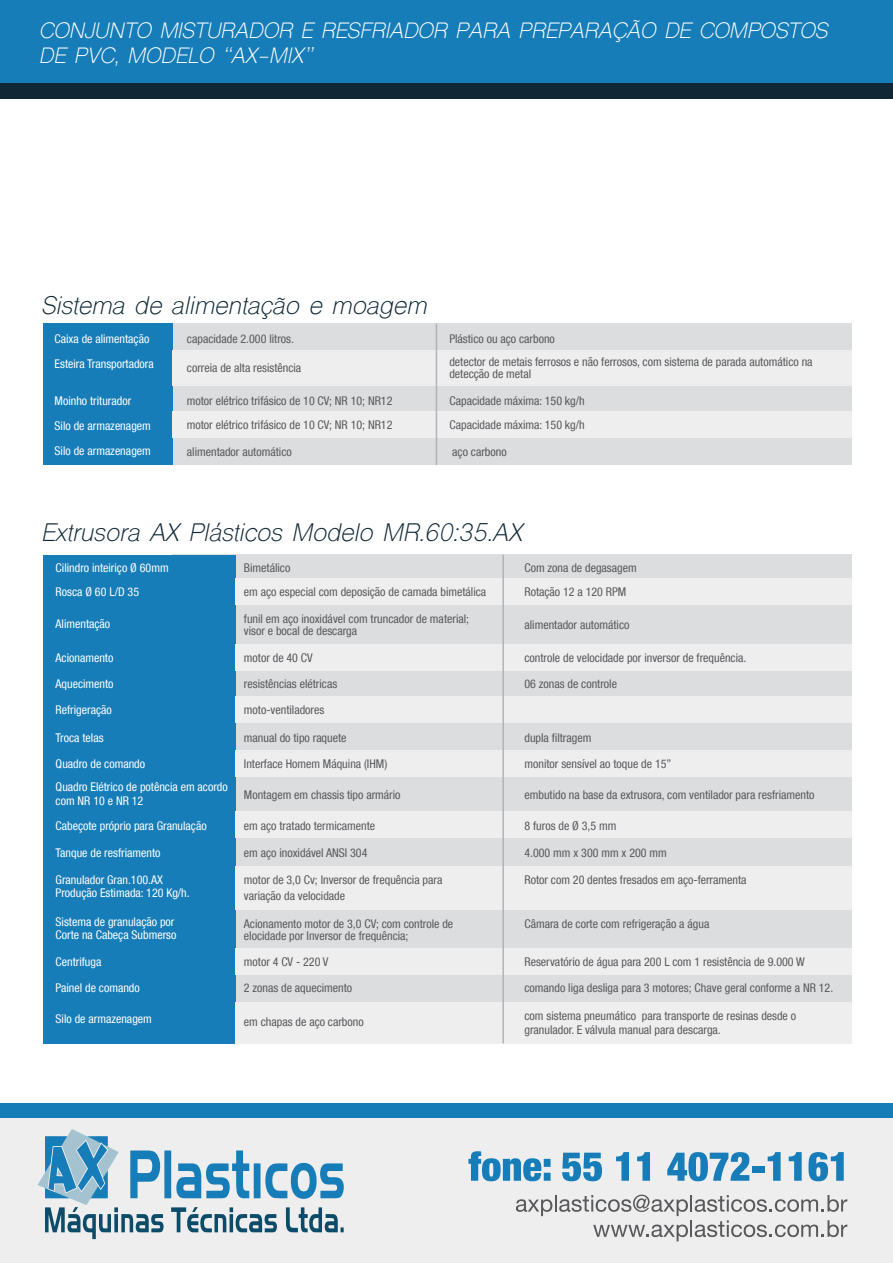
<style>
.page{position:relative;width:893px;height:1263px;background:#fff}
.page>*{position:absolute;margin:0;border:0;box-sizing:border-box;transform-origin:0 0}
.t1{font:italic 24px "Shree Dev 0714";color:#102835}
.t2{font:italic 21px/24.9px "Shree Dev 0714";color:#fff}
.t3{font:condensed 12px/24.8px "Helvetica Neue LT Com";color:#57585a}
.t4{font:condensed 12px/25.2px "Helvetica Neue LT Com";color:#fff}
</style>
<div class="page">
<div style="left:0;top:1110px;width:893px;height:153px;background:#eeeeef"></div>
<div style="left:0;top:1103px;width:893px;height:14px;background:#167db8"></div>
<div style="left:0;top:0;width:893px;height:99px;background:#167db8"></div>
<div style="left:0;top:84px;width:893px;height:15px;background:#102835"></div>
<svg style="left:516px;top:1194px;width:331px;height:47px"></svg>
<svg style="left:468px;top:1151px;width:83px;height:30px"></svg>
<svg style="left:562px;top:1153px;width:40px;height:28px"></svg>
<svg style="left:616px;top:1152px;width:13px;height:29px"></svg>
<svg style="left:637px;top:1152px;width:13px;height:29px"></svg>
<svg style="left:667px;top:1152px;width:82px;height:29px"></svg>
<div style="left:752px;top:1166px;width:12px;height:6px;background:#167db8"></div>
<svg style="left:768px;top:1152px;width:13px;height:29px"></svg>
<svg style="left:789px;top:1152px;width:13px;height:29px"></svg>
<svg style="left:808px;top:1152px;width:36px;height:29px"></svg>
<div style="left:164px;top:1150px;width:7px;height:48px;background:#167db8"></div>
<svg style="left:176px;top:1150px;width:73px;height:49px"></svg>
<div style="left:254px;top:1163px;width:7px;height:35px;background:#167db8"></div>
<svg style="left:265px;top:1162px;width:79px;height:37px"></svg>
<svg style="left:38px;top:1129px;width:126px;height:110px"></svg>
<svg style="left:171px;top:1207px;width:106px;height:25px"></svg>
<svg style="left:286px;top:1207px;width:58px;height:26px"></svg>
<div style="left:173px;top:555px;width:679px;height:465px;background:#dcdddf"></div>
<div style="left:43px;top:555px;width:192px;height:488px;background:#167db8"></div>
<div style="left:235px;top:644px;width:617px;height:26px;background:#eeeeef"></div>
<div style="left:235px;top:696px;width:617px;height:26px;background:#eeeeef"></div>
<div style="left:235px;top:579px;width:617px;height:26px;background:#eeeeef"></div>
<div style="left:235px;top:750px;width:617px;height:26px;background:#eeeeef"></div>
<div style="left:235px;top:812px;width:617px;height:26px;background:#eeeeef"></div>
<div style="left:235px;top:948px;width:617px;height:26px;background:#eeeeef"></div>
<div style="left:235px;top:1002px;width:617px;height:41px;background:#eeeeef"></div>
<div style="left:235px;top:866px;width:617px;height:43px;background:#eeeeef"></div>
<hr style="left:502px;top:555px;width:2px;height:488px;background:#b2b3b7">
<div style="left:173px;top:323px;width:679px;height:142px;background:#dcdddf"></div>
<div style="left:43px;top:323px;width:130px;height:142px;background:#167db8"></div>
<div style="left:173px;top:412px;width:679px;height:26px;background:#eeeeef"></div>
<div style="left:173px;top:350px;width:679px;height:36px;background:#eeeeef"></div>
<hr style="left:436px;top:323px;width:1px;height:142px;background:#b2b3b7">
<h2 class="t2" style="left:39px;top:20px;width:790px">CONJUNTO MISTURADOR E RESFRIADOR PARA PREPARAÇÃO DE COMPOSTOS<br>DE PVC, MODELO “AX-MIX”</h2>
<h1 class="t1" style="left:41px;top:291px;width:387px">Sistema de alimentação e moagem</h1>
<p class="t4" style="left:55px;top:326px;width:101px">Caixa de alimentação<br>Esteira Transportadora</p>
<p class="t4" style="left:55px;top:388px;width:98px">Moinho triturador<br>Silo de armazenagem<br>Silo de armazenagem</p>
<p class="t3" style="left:449px;top:388px;width:137px">Capacidade máxima: 150 kg/h<br>Capacidade máxima: 150 kg/h</p>
<p class="t3" style="left:449px;top:326px;width:365px;line-height:23.2px">Plástico ou aço carbono<br>detector de metais ferrosos e não ferrosos, com sistema de parada automático na</p>
<p class="t3" style="left:449px;top:361px;width:83px">detecção de metal</p>
<p class="t3" style="left:187px;top:326px;width:109px">capacidade 2.000 litros.</p>
<p class="t3" style="left:187px;top:355px;width:116px">correia de alta resistência</p>
<p class="t3" style="left:187px;top:388px;width:207px">motor elétrico trifásico de 10 CV; NR 10; NR12</p>
<p class="t3" style="left:187px;top:413px;width:207px">motor elétrico trifásico de 10 CV; NR 10; NR12</p>
<p class="t3" style="left:187px;top:439px;width:106px">alimentador automático</p>
<p class="t3" style="left:452px;top:439px;width:56px">aço carbono</p>
<h1 class="t1" style="left:41px;top:518px;width:483px">Extrusora AX Plásticos Modelo MR.60:35.AX</h1>
<p class="t4" style="left:56px;top:555px;width:115px;line-height:24.8px">Cilindro inteiriço Ø 60mm<br>Rosca Ø 60 L/D 35</p>
<p class="t3" style="left:244px;top:555px;width:244px">Bimetálico<br>em aço especial com deposição de camada bimetálica</p>
<p class="t3" style="left:524px;top:555px;width:114px">Com zona de degasagem<br>Rotação 12 a 120 RPM</p>
<p class="t4" style="left:56px;top:611px;width:56px">Alimentação</p>
<p class="t4" style="left:56px;top:645px;width:59px">Acionamento</p>
<p class="t3" style="left:244px;top:613px;width:227px;line-height:12px">funil em aço inoxidável com truncador de material; visor e bocal de descarga</p>
<p class="t3" style="left:244px;top:645px;width:70px">motor de 40 CV</p>
<p class="t3" style="left:524px;top:612px;width:106px">alimentador automático</p>
<p class="t3" style="left:524px;top:645px;width:223px">controle de velocidade por inversor de frequência.</p>
<p class="t4" style="left:56px;top:671px;width:59px">Aquecimento</p>
<p class="t3" style="left:244px;top:671px;width:95px">resistências elétricas</p>
<p class="t3" style="left:524px;top:671px;width:94px">06 zonas de controle</p>
<p class="t4" style="left:56px;top:697px;width:58px">Refrigeração</p>
<p class="t4" style="left:56px;top:724px;width:91px;line-height:26.2px">Troca telas<br>Quadro de comando</p>
<p class="t4" style="left:56px;top:780px;width:174px;line-height:13.5px">Quadro Elétrico de potência em acordo com NR 10 e NR 12</p>
<p class="t4" style="left:56px;top:813px;width:153px">Cabeçote próprio para Granulação</p>
<p class="t3" style="left:244px;top:697px;width:82px">moto-ventiladores</p>
<p class="t3" style="left:244px;top:725px;width:104px">manual do tipo raquete</p>
<p class="t3" style="left:524px;top:725px;width:68px">dupla filtragem</p>
<p class="t3" style="left:244px;top:751px;width:145px">Interface Homem Máquina (IHM)</p>
<p class="t3" style="left:524px;top:751px;width:148px">monitor sensível ao toque de 15’’</p>
<p class="t3" style="left:244px;top:782px;width:158px">Montagem em chassis tipo armário</p>
<p class="t3" style="left:524px;top:782px;width:291px">embutido na base da extrusora, com ventilador para resfriamento</p>
<p class="t3" style="left:244px;top:813px;width:133px">em aço tratado termicamente</p>
<p class="t3" style="left:524px;top:813px;width:93px">8 furos de Ø 3,5 mm</p>
<p class="t4" style="left:56px;top:840px;width:109px;line-height:26.2px">Tanque de resfriamento<br>Granulador Gran.100.AX</p>
<p class="t4" style="left:56px;top:880px;width:136px">Produção Estimada: 120 Kg/h.</p>
<p class="t3" style="left:244px;top:840px;width:125px">em aço inoxidável ANSI 304</p>
<p class="t3" style="left:524px;top:840px;width:144px">4.000 mm x 300 mm x 200 mm</p>
<p class="t3" style="left:244px;top:867px;width:200px">motor de 3,0 Cv; Inversor de frequência para</p>
<p class="t3" style="left:524px;top:867px;width:224px">Rotor com 20 dentes fresados em aço-ferramenta</p>
<p class="t3" style="left:244px;top:883px;width:103px">variação da velocidade</p>
<p class="t4" style="left:56px;top:915px;width:122px;line-height:13.5px">Sistema de granulação por<br>Corte na Cabeça Submerso</p>
<p class="t3" style="left:244px;top:911px;width:211px">Acionamento motor de 3,0 CV; com controle de</p>
<p class="t3" style="left:524px;top:911px;width:186px">Câmara de corte com refrigeração a água</p>
<p class="t3" style="left:244px;top:923px;width:166px">elocidade por Inversor de frequência;</p>
<p class="t4" style="left:56px;top:949px;width:47px">Centrifuga</p>
<p class="t3" style="left:244px;top:949px;width:86px">motor 4 CV - 220 V</p>
<p class="t3" style="left:524px;top:949px;width:282px">Reservatório de água para 200 L com 1 resistência de 9.000 W</p>
<p class="t4" style="left:56px;top:975px;width:86px">Painel de comando</p>
<p class="t3" style="left:244px;top:976px;width:110px">2 zonas de aquecimento</p>
<p class="t3" style="left:524px;top:976px;width:310px">comando liga desliga para 3 motores; Chave geral conforme a NR 12.</p>
<p class="t4" style="left:56px;top:1006px;width:98px">Silo de armazenagem</p>
<p class="t3" style="left:244px;top:1009px;width:121px">em chapas de aço carbono</p>
<p class="t3" style="left:524px;top:1009px;width:273px;line-height:13.5px">com sistema pneumático para transporte de resinas desde o granulador. E válvula manual para descarga.</p>
</div>
